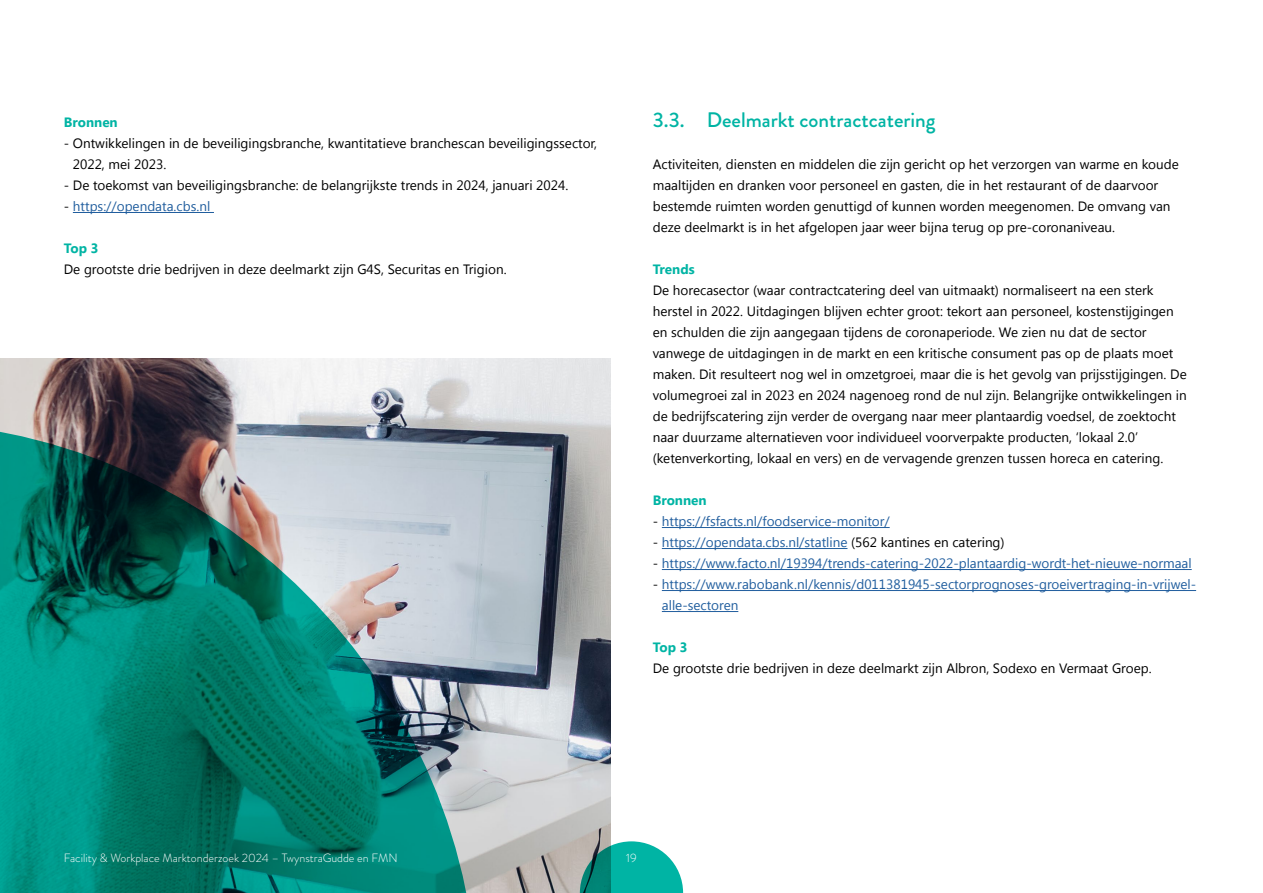
<style>
.page{position:relative;width:1263px;height:893px;background:#fff}
.page>*{position:absolute;margin:0;border:0;box-sizing:border-box;transform-origin:0 0}
.t1{font:500 21px "Brandon Grotesque";color:#00b4a4}
.t2{font:13.5px/21px "Segoe UI";color:#000}
.t3{font:13.5px/21px "Segoe UI";color:#215e9e}
.t4{font:700 13.5px "Segoe UI";color:#00b4a4}
.t5{font:300 12px "Brandon Grotesque";color:#fff}
.s1{color:#000}
</style>
<div class="page">
<img style="left:0;top:358px;width:610px;height:535px">
<svg style="left:580px;top:841px;width:103px;height:52px;background:#2fafa3"></svg>
<hr style="left:73px;top:212px;width:141px;height:1px;background:#215e9e">
<hr style="left:662px;top:527px;width:228px;height:1px;background:#215e9e">
<hr style="left:662px;top:548px;width:185px;height:1px;background:#215e9e">
<hr style="left:662px;top:569px;width:530px;height:1px;background:#215e9e">
<hr style="left:662px;top:590px;width:534px;height:1px;background:#215e9e">
<hr style="left:662px;top:611px;width:76px;height:1px;background:#215e9e">
<svg style="left:0;top:421px;width:478px;height:472px;background:#388a82"></svg>
<p class="t4" style="left:64px;top:112px;width:56px">Bronnen</p>
<p class="t2" style="left:73px;top:132px;width:526px;text-indent:-9px">- Ontwikkelingen in de beveiligingsbranche, kwantitatieve branchescan beveiligingssector,<br>2022, mei 2023.</p>
<p class="t2" style="left:64px;top:174px;width:506px">- De toekomst van beveiligingsbranche: de belangrijkste trends in 2024, januari 2024.</p>
<p class="t3" style="left:64px;top:195px;width:148px"><span class="s1">-</span> https://opendata.cbs.nl</p>
<p class="t4" style="left:64px;top:238px;width:36px">Top 3</p>
<p class="t2" style="left:64px;top:258px;width:444px">De grootste drie bedrijven in deze deelmarkt zijn G4S, Securitas en Trigion.</p>
<h1 class="t1" style="left:653px;top:106px;width:284px">3.3. Deelmarkt contractcatering</h1>
<p class="t2" style="left:653px;top:153px;width:527px">Activiteiten, diensten en middelen die zijn gericht op het verzorgen van warme en koude maaltijden en dranken voor personeel en gasten, die in het restaurant of de daarvoor bestemde ruimten worden genuttigd of kunnen worden meegenomen. De omvang van deze deelmarkt is in het afgelopen jaar weer bijna terug op pre-coronaniveau.</p>
<p class="t4" style="left:653px;top:259px;width:43px">Trends</p>
<p class="t2" style="left:653px;top:279px;width:535px">De horecasector (waar contractcatering deel van uitmaakt) normaliseert na een sterk herstel in 2022. Uitdagingen blijven echter groot: tekort aan personeel, kostenstijgingen en schulden die zijn aangegaan tijdens de coronaperiode. We zien nu dat de sector vanwege de uitdagingen in de markt en een kritische consument pas op de plaats moet maken. Dit resulteert nog wel in omzetgroei, maar die is het gevolg van prijsstijgingen. De volumegroei zal in 2023 en 2024 nagenoeg rond de nul zijn. Belangrijke ontwikkelingen in de bedrijfscatering zijn verder de overgang naar meer plantaardig voedsel, de zoektocht naar duurzame alternatieven voor individueel voorverpakte producten, ‘lokaal 2.0’ (ketenverkorting, lokaal en vers) en de vervagende grenzen tussen horeca en catering.</p>
<p class="t4" style="left:653px;top:490px;width:56px">Bronnen</p>
<p class="t3" style="left:653px;top:510px;width:238px"><span class="s1">-</span> https://fsfacts.nl/foodservice-monitor/</p>
<p class="t3" style="left:653px;top:531px;width:353px"><span class="s1">-</span> https://opendata.cbs.nl/statline <span class="s1">(562 kantines en catering)</span></p>
<p class="t3" style="left:653px;top:553px;width:540px"><span class="s1">-</span> https://www.facto.nl/19394/trends-catering-2022-plantaardig-wordt-het-nieuwe-normaal</p>
<p class="t3" style="left:662px;top:574px;width:536px;text-indent:-9px"><span class="s1">-</span> https://www.rabobank.nl/kennis/d011381945-sectorprognoses-groeivertraging-in-vrijwel&shy;alle-sectoren</p>
<p class="t4" style="left:653px;top:637px;width:36px">Top 3</p>
<p class="t2" style="left:653px;top:658px;width:500px">De grootste drie bedrijven in deze deelmarkt zijn Albron, Sodexo en Vermaat Groep.</p>
<p class="t5" style="left:64px;top:850px;width:335px">Facility &amp; Workplace Marktonderzoek 2024 – TwynstraGudde en FMN</p>
<p class="t5" style="left:626px;top:850px;width:12px">19</p>
</div>
